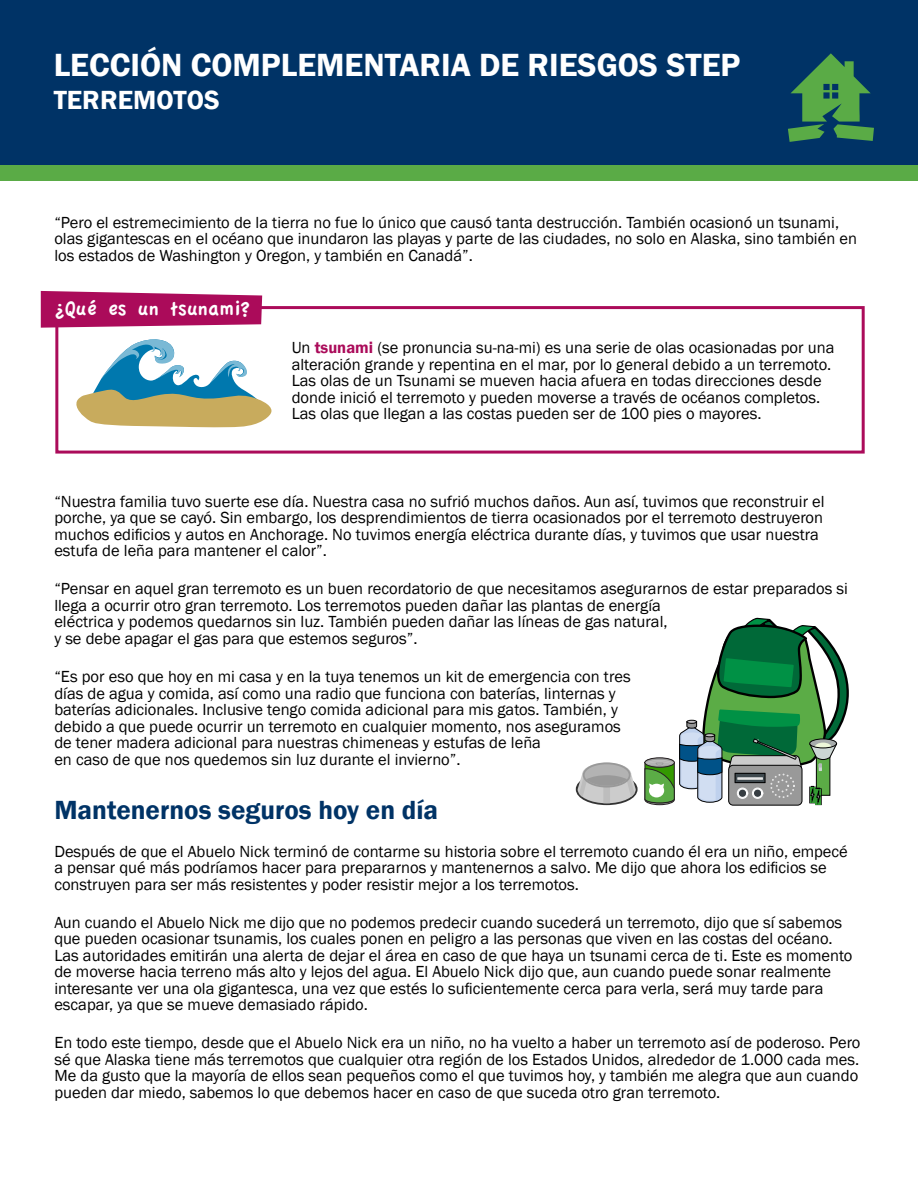
<style>
.page{position:relative;width:918px;height:1188px;background:#fff}
.page>*{position:absolute;margin:0;border:0;box-sizing:border-box;transform-origin:0 0}
.t1{font:600 33px "Franklin Gothic";color:#fff}
.t2{font:600 27px "Franklin Gothic";color:#036}
.t3{font:600 27px "Franklin Gothic";color:#fff}
.t4{font:21px "Apple Casual";color:#fff}
.t5{font:16.5px/16.5px "Franklin Gothic";color:#000}
.s1{font-weight:600;color:#ab0b5a}
</style>
<div class="page">
<div style="left:55px;top:306px;width:810px;height:148px;border:3px solid #ab0b5a"></div>
<svg style="left:41px;top:291px;width:221px;height:37px;background:#b4276d"></svg>
<div style="left:0;top:0;width:918px;height:180px;background:#5aab46"></div>
<div style="left:0;top:0;width:918px;height:164px;background:#036"></div>
<svg style="left:788px;top:53px;width:86px;height:89px"></svg>
<svg style="left:76px;top:339px;width:196px;height:89px"></svg>
<div style="left:728px;top:765px;width:75px;height:41px;border:1px solid #000;border-radius:4px"></div>
<div style="left:576px;top:773px;width:62px;height:32px;border:4px solid #333;border-radius:50%"></div>
<div style="left:583px;top:762px;width:48px;height:26px;border:4px solid #999;border-radius:50%"></div>
<svg style="left:578px;top:763px;width:58px;height:40px;background:#bcbcbc"></svg>
<svg style="left:644px;top:618px;width:205px;height:187px"></svg>
<p class="t1" style="left:54px;top:45px;width:688px">LECCIÓN COMPLEMENTARIA DE RIESGOS STEP</p>
<p class="t3" style="left:54px;top:83px;width:167px">TERREMOTOS</p>
<p class="t5" style="left:54px;top:214px;width:804px">“Pero el estremecimiento de la tierra no fue lo único que causó tanta destrucción. También ocasionó un tsunami, olas gigantescas en el océano que inundaron las playas y parte de las ciudades, no solo en Alaska, sino también en los estados de Washington y Oregon, y también en Canadá”.</p>
<p class="t4" style="left:54px;top:297px;width:198px">¿Qué es un tsunami?</p>
<p class="t5" style="left:292px;top:340px;width:544px">Un <span class="s1">tsunami</span> (se pronuncia su-na-mi) es una serie de olas ocasionadas por una alteración grande y repentina en el mar, por lo general debido a un terremoto.<br>Las olas de un Tsunami se mueven hacia afuera en todas direcciones desde donde inició el terremoto y pueden moverse a través de océanos completos.<br>Las olas que llegan a las costas pueden ser de 100 pies o mayores.</p>
<p class="t5" style="left:54px;top:493px;width:772px">“Nuestra familia tuvo suerte ese día. Nuestra casa no sufrió muchos daños. Aun así, tuvimos que reconstruir el porche, ya que se cayó. Sin embargo, los desprendimientos de tierra ocasionados por el terremoto destruyeron muchos edificios y autos en Anchorage. No tuvimos energía eléctrica durante días, y tuvimos que usar nuestra estufa de leña para mantener el calor”.</p>
<p class="t5" style="left:54px;top:581px;width:795px">“Pensar en aquel gran terremoto es un buen recordatorio de que necesitamos asegurarnos de estar preparados si llega a ocurrir otro gran terremoto. Los terremotos pueden dañar las plantas de energía<br>eléctrica y podemos quedarnos sin luz. También pueden dañar las líneas de gas natural,<br>y se debe apagar el gas para que estemos seguros”.</p>
<p class="t5" style="left:54px;top:669px;width:578px">“Es por eso que hoy en mi casa y en la tuya tenemos un kit de emergencia con tres días de agua y comida, así como una radio que funciona con baterías, linternas y baterías adicionales. Inclusive tengo comida adicional para mis gatos. También, y debido a que puede ocurrir un terremoto en cualquier momento, nos aseguramos de tener madera adicional para nuestras chimeneas y estufas de leña<br>en caso de que nos quedemos sin luz durante el invierno”.</p>
<p class="t2" style="left:54px;top:793px;width:385px">Mantenernos seguros hoy en día</p>
<p class="t5" style="left:54px;top:843px;width:795px">Después de que el Abuelo Nick terminó de contarme su historia sobre el terremoto cuando él era un niño, empecé a pensar qué más podríamos hacer para prepararnos y mantenernos a salvo. Me dijo que ahora los edificios se construyen para ser más resistentes y poder resistir mejor a los terremotos.</p>
<p class="t5" style="left:54px;top:914px;width:800px">Aun cuando el Abuelo Nick me dijo que no podemos predecir cuando sucederá un terremoto, dijo que sí sabemos que pueden ocasionar tsunamis, los cuales ponen en peligro a las personas que viven en las costas del océano.<br>Las autoridades emitirán una alerta de dejar el área en caso de que haya un tsunami cerca de ti. Este es momento de moverse hacia terreno más alto y lejos del agua. El Abuelo Nick dijo que, aun cuando puede sonar realmente interesante ver una ola gigantesca, una vez que estés lo suficientemente cerca para verla, será muy tarde para escapar, ya que se mueve demasiado rápido.</p>
<p class="t5" style="left:54px;top:1035px;width:808px">En todo este tiempo, desde que el Abuelo Nick era un niño, no ha vuelto a haber un terremoto así de poderoso. Pero sé que Alaska tiene más terremotos que cualquier otra región de los Estados Unidos, alrededor de 1.000 cada mes.<br>Me da gusto que la mayoría de ellos sean pequeños como el que tuvimos hoy, y también me alegra que aun cuando pueden dar miedo, sabemos lo que debemos hacer en caso de que suceda otro gran terremoto.</p>
</div>
